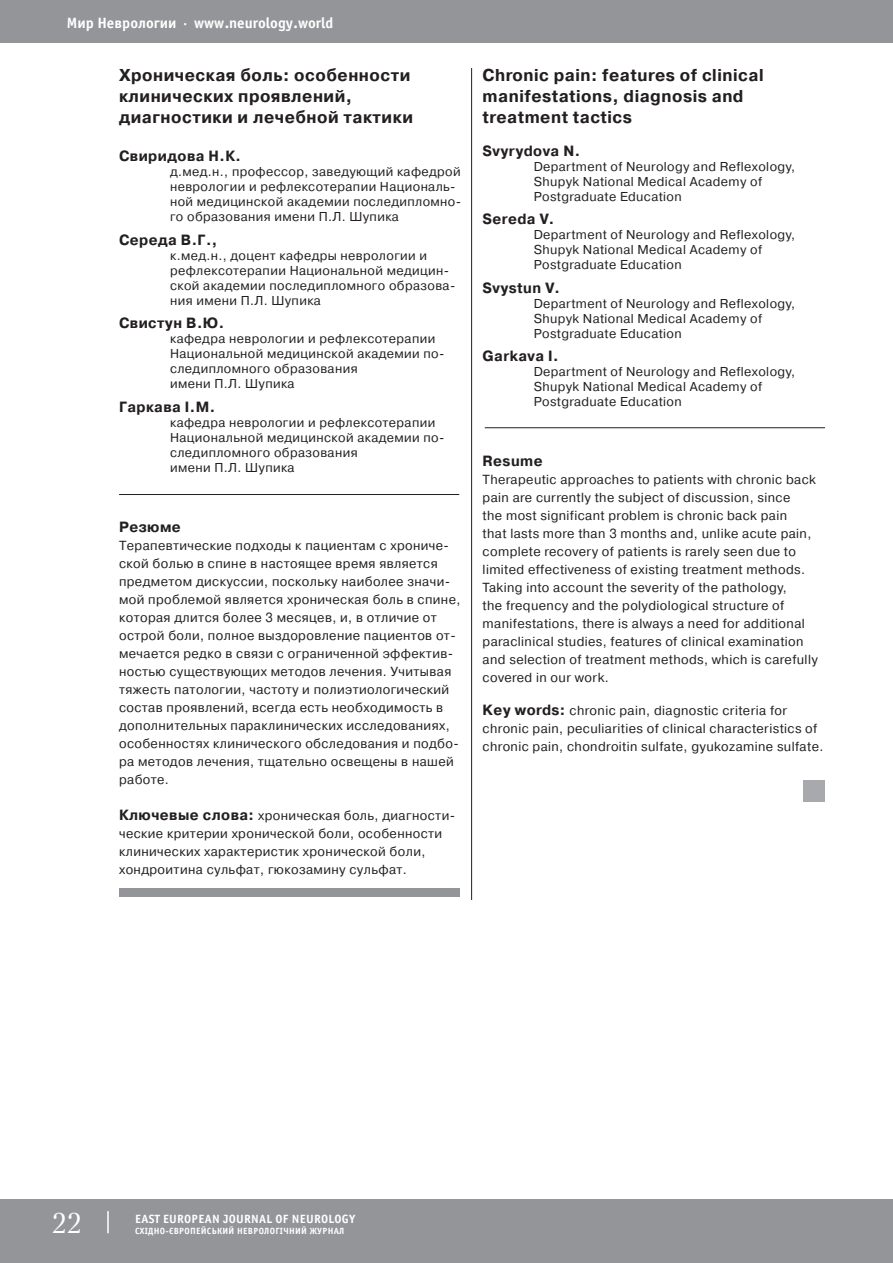
<style>
.page{position:relative;width:893px;height:1263px;background:#fff}
.page>*{position:absolute;margin:0;border:0;box-sizing:border-box;transform-origin:0 0}
.t1{font:28.5px "Petersburg C";color:#fff}
.t2{font:700 17.1px/21px "Pragmatica C";letter-spacing:.03em;color:#231f20;scale:.96 1}
.t3{font:700 15px "Officina Sans C";color:#fff}
.t4{font:700 14.85px "Pragmatica C";letter-spacing:.03em;color:#231f20;scale:.96 1}
.t5{font:13.2px/18px "Pragmatica C";letter-spacing:.03em;color:#231f20}
.t6{font:12.9px/15px "Pragmatica C";letter-spacing:.03em;color:#231f20}
.t7{font:700 12px "Officina Sans C";letter-spacing:.02em;color:#fff}
.t8{font:700 9px "Officina Sans C";letter-spacing:.03em;color:#fff}
.s1{font-weight:700;font-size:14.85px}
</style>
<div class="page">
<div style="left:0;top:0;width:893px;height:43px;background:#939598"></div>
<div style="left:0;top:1199px;width:893px;height:64px;background:#939598"></div>
<hr style="left:107px;top:1211px;width:2px;height:22px;background:#fff">
<hr style="left:471px;top:68px;width:1px;height:1101px;background:#231f20">
<div style="left:119px;top:889px;width:340px;height:8px;background:#939598"></div>
<hr style="left:485px;top:427px;width:340px;height:1px;background:#231f20">
<hr style="left:119px;top:494px;width:340px;height:1px;background:#231f20">
<div style="left:804px;top:780px;width:21px;height:21px;background:#a8a9ad"></div>
<p class="t3" style="left:67px;top:15px;width:268px">Мир Неврологии · www.neurology.world</p>
<p class="t2" style="left:119px;top:65px;width:308px">Хроническая боль: особенности клинических проявлений, диагностики и лечебной тактики</p>
<p class="t4" style="left:119px;top:148px;width:129px">Свиридова Н.К.</p>
<p class="t6" style="left:170px;top:165px;width:293px">д.мед.н., профессор, заведующий кафедрой неврологии и рефлексотерапии Националь&shy;ной медицинской академии последипломно&shy;го образования имени П.Л. Шупика</p>
<p class="t4" style="left:119px;top:232px;width:104px">Середа В.Г.,</p>
<p class="t6" style="left:170px;top:248px;width:287px">к.мед.н., доцент кафедры неврологии и рефлексотерапии Национальной медицин&shy;ской академии последипломного образова&shy;ния имени П.Л. Шупика</p>
<p class="t4" style="left:119px;top:315px;width:111px">Свистун В.Ю.</p>
<p class="t6" style="left:170px;top:332px;width:276px">кафедра неврологии и рефлексотерапии<br>Национальной медицинской академии по&shy;следипломного образования<br>имени П.Л. Шупика</p>
<p class="t4" style="left:119px;top:399px;width:102px">Гаркава І.М.</p>
<p class="t6" style="left:170px;top:415px;width:276px">кафедра неврологии и рефлексотерапии<br>Национальной медицинской академии по&shy;следипломного образования<br>имени П.Л. Шупика</p>
<p class="t4" style="left:119px;top:518px;width:66px">Резюме</p>
<p class="t5" style="left:119px;top:536px;width:343px">Терапевтические подходы к пациентам с хрониче&shy;ской болью в спине в настоящее время является предметом дискуссии, поскольку наиболее значи&shy;мой проблемой является хроническая боль в спине, которая длится более 3 месяцев, и, в отличие от острой боли, полное выздоровление пациентов от&shy;мечается редко в связи с ограниченной эффектив&shy;ностью существующих методов лечения. Учитывая тяжесть патологии, частоту и полиэтиологический состав проявлений, всегда есть необходимость в дополнительных параклинических исследованиях, особенностях клинического обследования и подбо&shy;ра методов лечения, тщательно освещены в нашей работе.</p>
<p class="t5" style="left:119px;top:806px;width:338px"><span class="s1">Ключевые слова:</span> хроническая боль, диагности&shy;ческие критерии хронической боли, особенности клинических характеристик хронической боли, хондроитина сульфат, гюкозамину сульфат.</p>
<p class="t2" style="left:483px;top:65px;width:294px">Chronic pain: features of clinical manifestations, diagnosis and treatment tactics</p>
<p class="t4" style="left:483px;top:143px;width:103px">Svyrydova N.</p>
<p class="t6" style="left:534px;top:159px;width:263px">Department of Neurology and Reflexology,<br>Shupyk National Medical Academy of<br>Postgraduate Education</p>
<p class="t4" style="left:483px;top:211px;width:76px">Sereda V.</p>
<p class="t6" style="left:534px;top:228px;width:263px">Department of Neurology and Reflexology,<br>Shupyk National Medical Academy of<br>Postgraduate Education</p>
<p class="t4" style="left:483px;top:280px;width:82px">Svystun V.</p>
<p class="t6" style="left:534px;top:296px;width:263px">Department of Neurology and Reflexology,<br>Shupyk National Medical Academy of<br>Postgraduate Education</p>
<p class="t4" style="left:483px;top:348px;width:81px">Garkava I.</p>
<p class="t6" style="left:534px;top:365px;width:263px">Department of Neurology and Reflexology,<br>Shupyk National Medical Academy of<br>Postgraduate Education</p>
<p class="t4" style="left:483px;top:453px;width:64px">Resume</p>
<p class="t5" style="left:483px;top:471px;width:337px">Therapeutic approaches to patients with chronic back pain are currently the subject of discussion, since<br>the most significant problem is chronic back pain<br>that lasts more than 3 months and, unlike acute pain, complete recovery of patients is rarely seen due to limited effectiveness of existing treatment methods.<br>Taking into account the severity of the pathology,<br>the frequency and the polydiological structure of manifestations, there is always a need for additional paraclinical studies, features of clinical examination and selection of treatment methods, which is carefully covered in our work.</p>
<p class="t5" style="left:483px;top:702px;width:342px"><span class="s1">Key words:</span> chronic pain, diagnostic criteria for chronic pain, peculiarities of clinical characteristics of chronic pain, chondroitin sulfate, gyukozamine sulfate.</p>
<h1 class="t1" style="left:52px;top:1206px;width:31px">22</h1>
<p class="t7" style="left:135px;top:1212px;width:222px">EAST EUROPEAN JOURNAL OF NEUROLOGY</p>
<p class="t8" style="left:135px;top:1226px;width:211px">СХІДНО-ЄВРОПЕЙСЬКИЙ НЕВРОЛОГІЧНИЙ ЖУРНАЛ</p>
</div>
